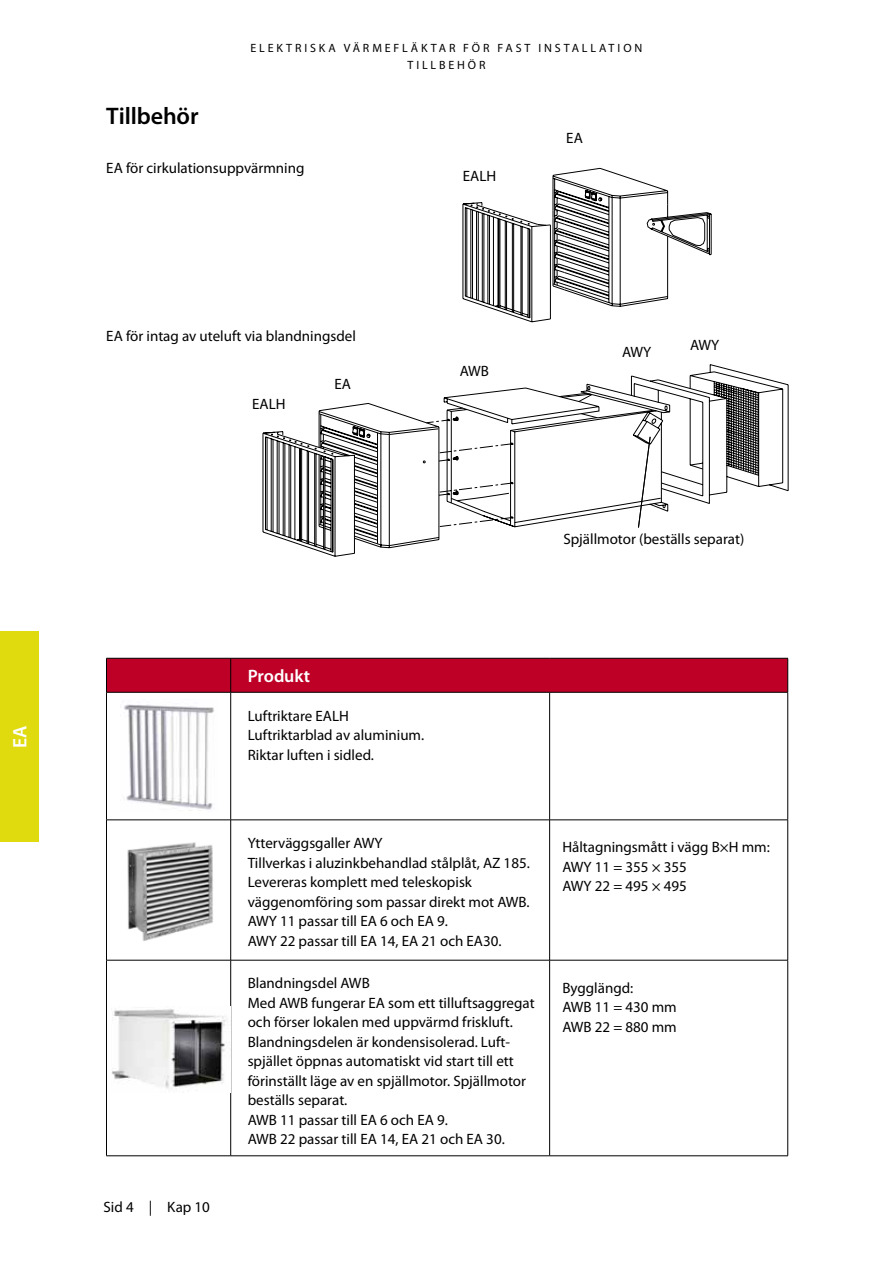
<style>
.page{position:relative;width:893px;height:1263px;background:#fff}
.page>*{position:absolute;margin:0;border:0;box-sizing:border-box;transform-origin:0 0}
.t1{font:600 24px "Myriad Pro";letter-spacing:-.005em;color:#000}
.t2{font:600 19.5px "Myriad Pro";color:#fff}
.t3{font:600 18px "Myriad Pro";letter-spacing:-.005em;color:#fff}
.t4{font:15px/19.5px "Myriad Pro";color:#000}
.t5{font:12px/17.2px "Myriad Pro";letter-spacing:.235em;color:#000}
</style>
<div class="page">
<div style="left:0;top:631px;width:38px;height:211px;background:#dfdb0f"></div>
<svg style="left:463px;top:168px;width:248px;height:154px"></svg>
<svg style="left:691px;top:364px;width:97px;height:128px"></svg>
<svg style="left:263px;top:375px;width:495px;height:182px"></svg>
<svg style="left:638px;top:436px;width:13px;height:92px"></svg>
<div style="left:107px;top:659px;width:680px;height:33px;background:#be0027"></div>
<hr style="left:106px;top:658px;width:125px;height:1px;background:#000">
<hr style="left:106px;top:658px;width:1px;height:34px;background:#000">
<hr style="left:231px;top:658px;width:319px;height:1px;background:#000">
<hr style="left:230px;top:658px;width:1px;height:34px;background:#000">
<hr style="left:550px;top:658px;width:238px;height:1px;background:#000">
<hr style="left:787px;top:658px;width:1px;height:34px;background:#000">
<hr style="left:106px;top:692px;width:125px;height:1px;background:#000">
<hr style="left:106px;top:692px;width:1px;height:128px;background:#000">
<hr style="left:231px;top:692px;width:319px;height:1px;background:#000">
<hr style="left:230px;top:692px;width:1px;height:128px;background:#000">
<hr style="left:550px;top:692px;width:238px;height:1px;background:#000">
<hr style="left:549px;top:692px;width:1px;height:128px;background:#000">
<hr style="left:787px;top:692px;width:1px;height:128px;background:#000">
<hr style="left:106px;top:819px;width:125px;height:1px;background:#000">
<hr style="left:106px;top:820px;width:1px;height:140px;background:#000">
<hr style="left:231px;top:819px;width:319px;height:1px;background:#000">
<hr style="left:230px;top:820px;width:1px;height:140px;background:#000">
<hr style="left:550px;top:819px;width:238px;height:1px;background:#000">
<hr style="left:549px;top:820px;width:1px;height:140px;background:#000">
<hr style="left:787px;top:820px;width:1px;height:140px;background:#000">
<hr style="left:106px;top:960px;width:125px;height:1px;background:#000">
<hr style="left:106px;top:960px;width:1px;height:195px;background:#000">
<hr style="left:231px;top:960px;width:319px;height:1px;background:#000">
<hr style="left:230px;top:960px;width:1px;height:195px;background:#000">
<hr style="left:550px;top:960px;width:238px;height:1px;background:#000">
<hr style="left:549px;top:960px;width:1px;height:195px;background:#000">
<hr style="left:787px;top:960px;width:1px;height:195px;background:#000">
<hr style="left:106px;top:1155px;width:125px;height:1px;background:#000">
<hr style="left:231px;top:1155px;width:319px;height:1px;background:#000">
<hr style="left:550px;top:1155px;width:238px;height:1px;background:#000">
<img style="left:127px;top:842px;width:86px;height:99px">
<img style="left:120px;top:704px;width:94px;height:107px">
<img style="left:112px;top:1009px;width:118px;height:81px">
<h2 class="t2" style="left:7px;top:748px;width:24px;rotate:-90deg">EA</h2>
<h1 class="t1" style="left:106px;top:101px;width:94px">Tillbehör</h1>
<p class="t5" style="left:407px;top:39px;width:236px;text-indent:-157px">ELEKTRISKA VÄRMEFLÄKTAR FÖR FAST INSTALLATION<br>Tillbehör</p>
<p class="t4" style="left:566px;top:128px;width:18px">EA</p>
<p class="t4" style="left:106px;top:158px;width:200px">EA för cirkulationsuppvärmning</p>
<p class="t4" style="left:106px;top:326px;width:251px">EA för intag av uteluft via blandningsdel</p>
<p class="t4" style="left:252px;top:394px;width:35px">EALH</p>
<p class="t4" style="left:334px;top:374px;width:18px">EA</p>
<p class="t4" style="left:463px;top:166px;width:35px">EALH</p>
<p class="t4" style="left:460px;top:361px;width:31px">AWB</p>
<p class="t3" style="left:248px;top:664px;width:64px">Produkt</p>
<p class="t4" style="left:248px;top:705px;width:178px">Luftriktare EALH<br>Luftriktarblad av aluminium.<br>Riktar luften i sidled.</p>
<p class="t4" style="left:622px;top:342px;width:31px">AWY</p>
<p class="t4" style="left:690px;top:335px;width:31px">AWY</p>
<p class="t4" style="left:563px;top:529px;width:182px">Spjällmotor (beställs separat)</p>
<p class="t4" style="left:103px;top:1197px;width:108px">Sid 4 | Kap 10</p>
<p class="t4" style="left:248px;top:833px;width:284px">Ytterväggsgaller AWY<br>Tillverkas i aluzinkbehandlad stålplåt, AZ 185.<br>Levereras komplett med teleskopisk väggenomföring som passar direkt mot AWB.<br>AWY 11 passar till EA 6 och EA 9.<br>AWY 22 passar till EA 14, EA 21 och EA30.</p>
<p class="t4" style="left:562px;top:837px;width:209px">Håltagningsmått i vägg B×H mm:<br>AWY 11 = 355 × 355<br>AWY 22 = 495 × 495</p>
<p class="t4" style="left:248px;top:973px;width:288px">Blandningsdel AWB<br>Med AWB fungerar EA som ett tilluftsaggregat och förser lokalen med uppvärmd friskluft.<br>Blandningsdelen är kondensisolerad. Luft&shy;spjället öppnas automatiskt vid start till ett förinställt läge av en spjällmotor. Spjällmotor beställs separat.<br>AWB 11 passar till EA 6 och EA 9.<br>AWB 22 passar till EA 14, EA 21 och EA 30.</p>
<p class="t4" style="left:562px;top:978px;width:116px">Bygglängd:<br>AWB 11 = 430 mm<br>AWB 22 = 880 mm</p>
</div>
